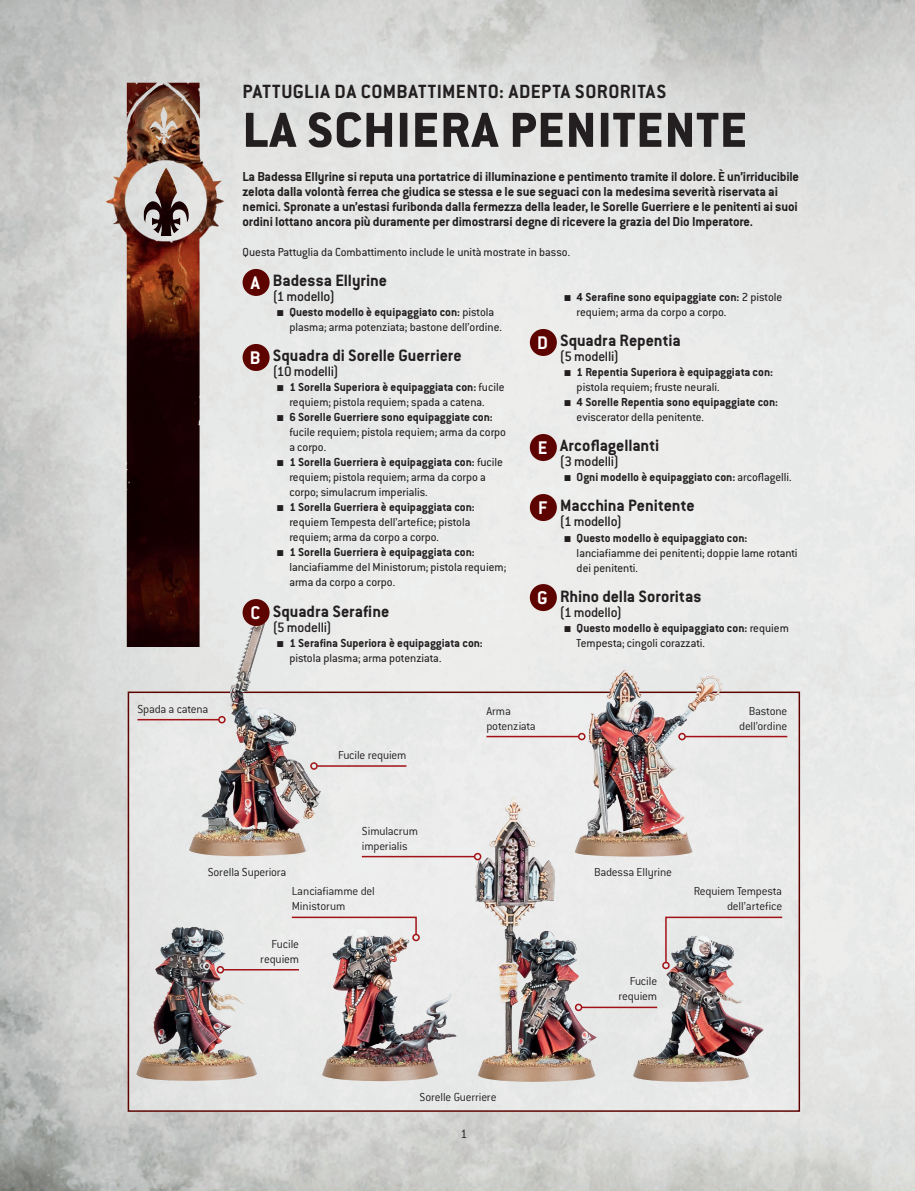
<style>
.page{position:relative;width:915px;height:1191px;background:#fff}
.page>*{position:absolute;margin:0;border:0;box-sizing:border-box;transform-origin:0 0}
.t1{font:800 54px "Conduit ITC Std";letter-spacing:.02em;color:#231f20}
.t2{font:700 21px "Conduit ITC Std";letter-spacing:.025em;color:#231f20}
.t3{font:700 18px "Conduit ITC Std";color:#231f20}
.t4{font:500 15px "Conduit ITC Std";letter-spacing:-.015em;color:#231f20}
.t5{font:700 14.25px/15px "Conduit ITC Std";letter-spacing:-.01em;color:#231f20}
.t6{font:300 13.5px "Conduit ITC Std";color:#231f20}
.t7{font:12.75px/15px "Conduit ITC Std";color:#231f20}
.t8{font:700 12.75px/15px "Conduit ITC Std";color:#231f20}
.t9{font:300 12.75px/15px "Conduit ITC Std";letter-spacing:-.015em;color:#231f20;text-align:right}
.s1{font-size:20.1px;color:#fff}
.s2{font-family:"Arial"}
.s3{font-weight:700}
.s4{font-family:"Arial";font-weight:400}
.s5{font-weight:400}
</style>
<div class="page">
<img style="left:0;top:0;width:914px;height:1191px">
<img style="left:131px;top:694px;width:665px;height:414px">
<div style="left:128px;top:691px;width:671px;height:420px;border:2px solid #5d0300"></div>
<img style="left:102px;top:79px;width:123px;height:567px">
<img style="left:104px;top:154px;width:121px;height:95px">
<img style="left:229px;top:620px;width:27px;height:127px">
<img style="left:322px;top:927px;width:134px;height:154px">
<img style="left:583px;top:670px;width:41px;height:165px">
<img style="left:153px;top:927px;width:39px;height:127px">
<img style="left:639px;top:935px;width:60px;height:124px">
<img style="left:475px;top:797px;width:39px;height:201px">
<div style="left:242px;top:269px;width:27px;height:27px;background:#5d0300;border-radius:50%"></div>
<div style="left:242px;top:344px;width:27px;height:27px;background:#5d0300;border-radius:50%"></div>
<div style="left:242px;top:599px;width:27px;height:27px;background:#5d0300;border-radius:50%"></div>
<div style="left:529px;top:329px;width:27px;height:27px;background:#5d0300;border-radius:50%"></div>
<div style="left:529px;top:434px;width:27px;height:27px;background:#5d0300;border-radius:50%"></div>
<div style="left:529px;top:494px;width:27px;height:27px;background:#5d0300;border-radius:50%"></div>
<div style="left:529px;top:584px;width:27px;height:27px;background:#5d0300;border-radius:50%"></div>
<hr style="left:486px;top:736px;width:92px;height:1px;background:#a21217">
<div style="left:578px;top:733px;width:7px;height:7px;border:2px solid #a21217;border-radius:50%"></div>
<hr style="left:684px;top:736px;width:103px;height:1px;background:#a21217">
<div style="left:678px;top:733px;width:7px;height:7px;border:2px solid #a21217;border-radius:50%"></div>
<hr style="left:317px;top:765px;width:89px;height:1px;background:#a21217">
<div style="left:310px;top:762px;width:7px;height:7px;border:2px solid #a21217;border-radius:50%"></div>
<hr style="left:137px;top:719px;width:82px;height:1px;background:#a21217">
<div style="left:218px;top:716px;width:7px;height:7px;border:2px solid #a21217;border-radius:50%"></div>
<svg style="left:290px;top:916px;width:127px;height:20px"></svg>
<div style="left:412px;top:933px;width:7px;height:8px;border:2px solid #a21217;border-radius:50%"></div>
<hr style="left:223px;top:969px;width:76px;height:1px;background:#a21217">
<div style="left:216px;top:966px;width:8px;height:7px;border:2px solid #a21217;border-radius:50%"></div>
<hr style="left:361px;top:856px;width:113px;height:1px;background:#a21217">
<div style="left:473px;top:853px;width:8px;height:7px;border:2px solid #a21217;border-radius:50%"></div>
<hr style="left:581px;top:1006px;width:76px;height:2px;background:#a21217">
<div style="left:574px;top:1003px;width:8px;height:8px;border:2px solid #a21217;border-radius:50%"></div>
<svg style="left:664px;top:916px;width:119px;height:48px"></svg>
<div style="left:662px;top:961px;width:7px;height:8px;border:2px solid #a21217;border-radius:50%"></div>
<h2 class="t2" style="left:242px;top:79px;width:425px">PATTUGLIA DA COMBATTIMENTO: ADEPTA SORORITAS</h2>
<p class="t9" style="left:137px;top:701px;width:72px">Spada a catena</p>
<h1 class="t1" style="left:242px;top:97px;width:506px">LA SCHIERA PENITENTE</h1>
<p class="t5" style="left:242px;top:169px;width:558px">La Badessa Ellyrine si reputa una portatrice di illuminazione e pentimento tramite il dolore. È un’irriducibile zelota dalla volontà ferrea che giudica se stessa e le sue seguaci con la medesima severità riservata ai nemici. Spronate a un’estasi furibonda dalla fermezza della leader, le Sorelle Guerriere e le penitenti ai suoi ordini lottano ancora più duramente per dimostrarsi degne di ricevere la grazia del Dio Imperatore.</p>
<p class="t7" style="left:242px;top:244px;width:329px">Questa Pattuglia da Combattimento include le unità mostrate in basso.</p>
<h3 class="t3" style="left:251px;top:270px;width:138px"><span class="s1">A</span> Badessa Ellyrine</h3>
<p class="t4" style="left:272px;top:288px;width:64px">(1 modello)</p>
<p class="t7" style="left:289px;top:304px;width:214px;text-indent:-13px"><span class="s2">■</span> <span class="s3">Questo modello è equipaggiato con:</span> pistola plasma; arma potenziata; bastone dell’ordine.</p>
<h3 class="t3" style="left:250px;top:345px;width:213px"><span class="s1">B</span> Squadra di Sorelle Guerriere</h3>
<p class="t4" style="left:272px;top:363px;width:68px">(10 modelli)</p>
<p class="t7" style="left:276px;top:379px;width:229px;text-align:center"><span class="s2">■</span> <span class="s3">1 Sorella Superiora è equipaggiata con:</span> fucile requiem; pistola requiem; spada a catena.</p>
<p class="t7" style="left:289px;top:409px;width:218px;text-indent:-13px"><span class="s2">■</span> <span class="s3">6 Sorelle Guerriere sono equipaggiate con: </span>fucile requiem; pistola requiem; arma da corpo a corpo.</p>
<p class="t7" style="left:289px;top:454px;width:215px;text-indent:-13px"><span class="s2">■</span> <span class="s3">1 Sorella Guerriera è equipaggiata con:</span> fucile requiem; pistola requiem; arma da corpo a corpo; simulacrum imperialis.</p>
<p class="t7" style="left:289px;top:499px;width:187px;text-indent:-13px"><span class="s2">■</span> <span class="s3">1 Sorella Guerriera è equipaggiata con: </span>requiem Tempesta dell’artefice; pistola requiem; arma da corpo a corpo.</p>
<p class="t7" style="left:289px;top:544px;width:218px;text-indent:-13px"><span class="s2">■</span> <span class="s3">1 Sorella Guerriera è equipaggiata con: </span>lanciafiamme del Ministorum; pistola requiem; arma da corpo a corpo.</p>
<h3 class="t3" style="left:250px;top:600px;width:140px"><span class="s1">C</span> Squadra Serafine</h3>
<p class="t4" style="left:272px;top:618px;width:61px">(5 modelli)</p>
<p class="t8" style="left:289px;top:634px;width:195px;text-indent:-13px"><span class="s4">■</span> 1 Serafina Superiora è equipaggiata con: <span class="s5">pistola plasma; arma potenziata.</span></p>
<p class="t7" style="left:576px;top:289px;width:207px;text-indent:-13px"><span class="s2">■</span> <span class="s3">4 Serafine sono equipaggiate con:</span> 2 pistole requiem; arma da corpo a corpo.</p>
<h3 class="t3" style="left:537px;top:330px;width:145px"><span class="s1">D</span> Squadra Repentia</h3>
<p class="t4" style="left:559px;top:348px;width:61px">(5 modelli)</p>
<p class="t8" style="left:576px;top:364px;width:198px;text-indent:-13px"><span class="s4">■</span> 1 Repentia Superiora è equipaggiata con: <span class="s5">pistola requiem; fruste neurali.</span></p>
<p class="t8" style="left:576px;top:394px;width:203px;text-indent:-13px"><span class="s4">■</span> 4 Sorelle Repentia sono equipaggiate con: <span class="s5">eviscerator della penitente.</span></p>
<h3 class="t3" style="left:537px;top:435px;width:123px"><span class="s1">E</span> Arcoflagellanti</h3>
<p class="t4" style="left:559px;top:453px;width:61px">(3 modelli)</p>
<p class="t8" style="left:563px;top:469px;width:229px"><span class="s4">■</span> Ogni modello è equipaggiato con: <span class="s5">arcoflagelli.</span></p>
<h3 class="t3" style="left:538px;top:495px;width:158px"><span class="s1">F</span> Macchina Penitente</h3>
<p class="t4" style="left:559px;top:513px;width:64px">(1 modello)</p>
<p class="t7" style="left:576px;top:529px;width:222px;text-indent:-13px"><span class="s2">■</span> <span class="s3">Questo modello è equipaggiato con: </span>lanciafiamme dei penitenti; doppie lame rotanti dei penitenti.</p>
<h3 class="t3" style="left:537px;top:585px;width:166px"><span class="s1">G</span> Rhino della Sororitas</h3>
<p class="t4" style="left:559px;top:603px;width:64px">(1 modello)</p>
<p class="t7" style="left:576px;top:619px;width:213px;text-indent:-13px"><span class="s2">■</span> <span class="s3">Questo modello è equipaggiato con:</span> requiem<br>Tempesta; cingoli corazzati.</p>
<p class="t9" style="left:338px;top:747px;width:70px">Fucile requiem</p>
<p class="t9" style="left:361px;top:823px;width:58px;text-align:left">Simulacrum imperialis</p>
<p class="t9" style="left:486px;top:703px;width:51px;text-align:left">Arma potenziata</p>
<p class="t9" style="left:739px;top:703px;width:50px">Bastone dell’ordine</p>
<p class="t9" style="left:208px;top:863px;width:80px">Sorella Superiora</p>
<p class="t9" style="left:292px;top:883px;width:84px;text-align:left">Lanciafiamme del<br>Ministorum</p>
<p class="t9" style="left:260px;top:936px;width:40px">Fucile requiem</p>
<p class="t9" style="left:419px;top:1089px;width:78px">Sorelle Guerriere</p>
<p class="t6" style="left:460px;top:1126px;width:8px">1</p>
<p class="t9" style="left:594px;top:863px;width:79px">Badessa Ellyrine</p>
<p class="t9" style="left:693px;top:883px;width:90px">Requiem Tempesta dell’artefice</p>
<p class="t9" style="left:618px;top:973px;width:40px">Fucile requiem</p>
</div>
